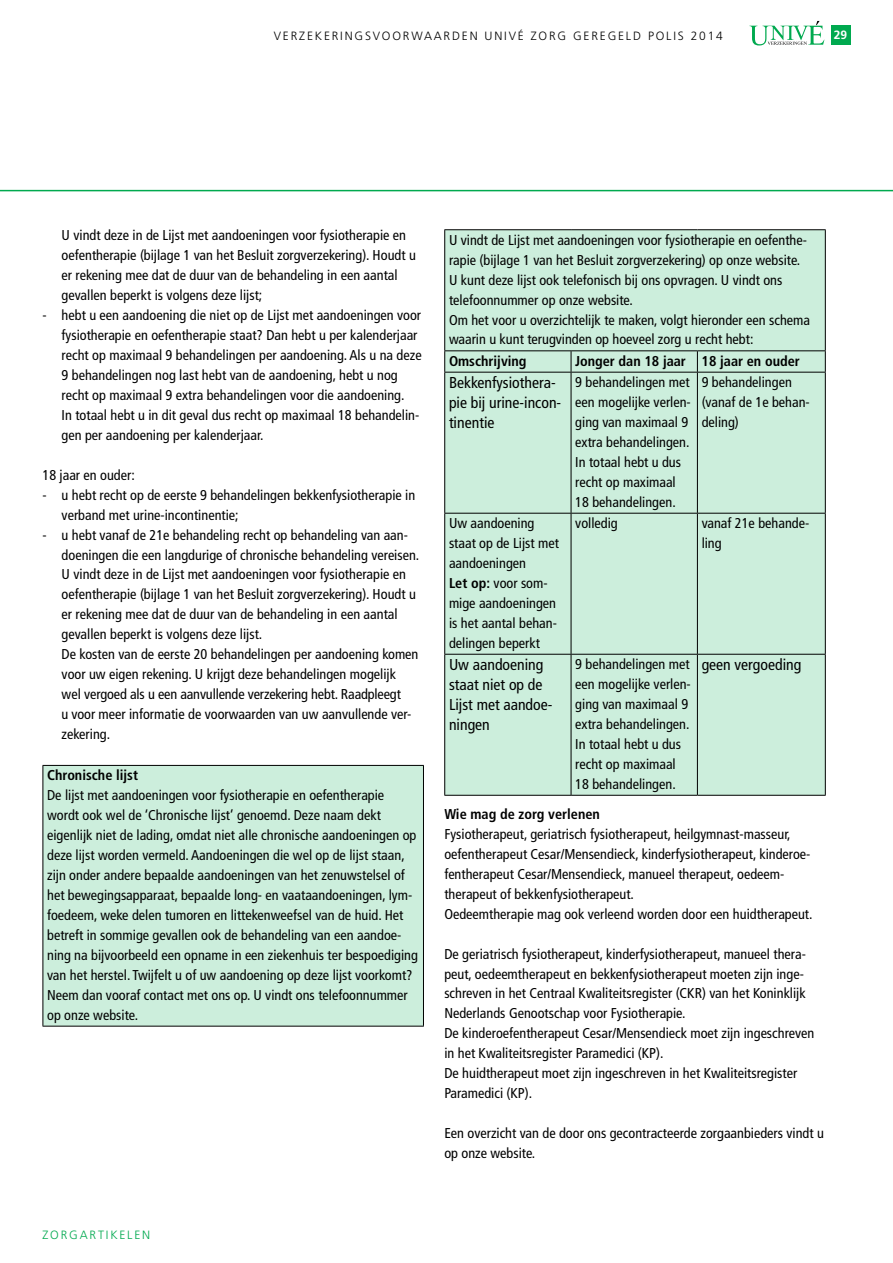
<style>
.page{position:relative;width:893px;height:1263px;background:#fff}
.page>*{position:absolute;margin:0;border:0;box-sizing:border-box;transform-origin:0 0}
.t1{font:condensed 15.75px/20px "Frutiger";color:#000}
.t2{font:condensed 14.25px/20px "Frutiger";color:#000}
.t3{font:700 condensed 14.25px "Frutiger";color:#000}
.t4{font:300 12px "Frutiger";letter-spacing:.15em;color:#000}
.t5{font:300 12px "Frutiger";color:#00a94f}
.t6{font:700 12px "Frutiger";color:#fff}
.s1{font-weight:700}
</style>
<div class="page">
<svg style="left:0;top:189px;width:893px;height:2px;background:#6ece9a"></svg>
<div style="left:831px;top:26px;width:19px;height:19px;background:#00a94f"></div>
<svg style="left:749px;top:21px;width:75px;height:25px"></svg>
<div style="left:43px;top:765px;width:380px;height:261px;background:#cceedc"></div>
<hr style="left:43px;top:765px;width:381px;height:1px;background:#000">
<hr style="left:43px;top:766px;width:1px;height:260px;background:#000">
<hr style="left:423px;top:766px;width:1px;height:260px;background:#000">
<hr style="left:43px;top:1026px;width:381px;height:1px;background:#000">
<div style="left:445px;top:230px;width:380px;height:565px;background:#cceedc"></div>
<hr style="left:444px;top:350px;width:127px;height:1px;background:#000">
<hr style="left:571px;top:350px;width:126px;height:1px;background:#000">
<svg style="left:571px;top:351px;width:1px;height:21px"></svg>
<hr style="left:697px;top:350px;width:129px;height:1px;background:#000">
<svg style="left:697px;top:351px;width:1px;height:21px"></svg>
<hr style="left:444px;top:372px;width:127px;height:1px;background:#000">
<hr style="left:571px;top:372px;width:126px;height:1px;background:#000">
<hr style="left:571px;top:372px;width:1px;height:141px;background:#000">
<hr style="left:697px;top:372px;width:129px;height:1px;background:#000">
<hr style="left:697px;top:372px;width:1px;height:141px;background:#000">
<hr style="left:444px;top:513px;width:127px;height:1px;background:#000">
<hr style="left:571px;top:513px;width:126px;height:1px;background:#000">
<hr style="left:571px;top:514px;width:1px;height:140px;background:#000">
<hr style="left:697px;top:513px;width:129px;height:1px;background:#000">
<hr style="left:697px;top:514px;width:1px;height:140px;background:#000">
<hr style="left:444px;top:654px;width:127px;height:1px;background:#000">
<hr style="left:571px;top:654px;width:126px;height:1px;background:#000">
<hr style="left:571px;top:655px;width:1px;height:140px;background:#000">
<hr style="left:697px;top:654px;width:129px;height:1px;background:#000">
<hr style="left:697px;top:655px;width:1px;height:140px;background:#000">
<hr style="left:444px;top:229px;width:127px;height:1px;background:#000">
<hr style="left:444px;top:230px;width:1px;height:120px;background:#000">
<hr style="left:571px;top:229px;width:126px;height:1px;background:#000">
<hr style="left:697px;top:229px;width:129px;height:1px;background:#000">
<hr style="left:825px;top:230px;width:1px;height:120px;background:#000">
<svg style="left:444px;top:351px;width:1px;height:21px"></svg>
<svg style="left:825px;top:351px;width:1px;height:21px"></svg>
<hr style="left:444px;top:372px;width:1px;height:141px;background:#000">
<hr style="left:825px;top:372px;width:1px;height:141px;background:#000">
<hr style="left:444px;top:514px;width:1px;height:140px;background:#000">
<hr style="left:825px;top:514px;width:1px;height:140px;background:#000">
<hr style="left:444px;top:655px;width:1px;height:140px;background:#000">
<hr style="left:825px;top:655px;width:1px;height:140px;background:#000">
<hr style="left:444px;top:795px;width:127px;height:1px;background:#000">
<hr style="left:571px;top:795px;width:126px;height:1px;background:#000">
<hr style="left:697px;top:795px;width:129px;height:1px;background:#000">
<p class="t4" style="left:274px;top:29px;width:451px">VERZEKERINGSVOORWAARDEN UNIVÉ ZORG GEREGELD POLIS 2014</p>
<p class="t6" style="left:834px;top:27px;width:15px">29</p>
<p class="t2" style="left:62px;top:225px;width:356px">U vindt deze in de Lijst met aandoeningen voor fysiotherapie en oefentherapie (bijlage 1 van het Besluit zorgverzekering). Houdt u er rekening mee dat de duur van de behandeling in een aantal gevallen beperkt is volgens deze lijst;</p>
<p class="t2" style="left:62px;top:305px;width:362px;text-indent:-19px">- hebt u een aandoening die niet op de Lijst met aandoeningen voor fysiotherapie en oefentherapie staat? Dan hebt u per kalenderjaar recht op maximaal 9 behandelingen per aandoening. Als u na deze 9 behandelingen nog last hebt van de aandoening, hebt u nog recht op maximaal 9 extra behandelingen voor die aandoening.<br>In totaal hebt u in dit geval dus recht op maximaal 18 behandelin&shy;gen per aandoening per kalenderjaar.</p>
<p class="t2" style="left:43px;top:465px;width:94px">18 jaar en ouder:</p>
<p class="t2" style="left:62px;top:485px;width:355px;text-indent:-19px">- u hebt recht op de eerste 9 behandelingen bekkenfysiotherapie in verband met urine-incontinentie;</p>
<p class="t2" style="left:62px;top:525px;width:359px;text-indent:-19px">- u hebt vanaf de 21e behandeling recht op behandeling van aan&shy;doeningen die een langdurige of chronische behandeling vereisen.<br>U vindt deze in de Lijst met aandoeningen voor fysiotherapie en oefentherapie (bijlage 1 van het Besluit zorgverzekering). Houdt u er rekening mee dat de duur van de behandeling in een aantal gevallen beperkt is volgens deze lijst.<br>De kosten van de eerste 20 behandelingen per aandoening komen voor uw eigen rekening. U krijgt deze behandelingen mogelijk<br>wel vergoed als u een aanvullende verzekering hebt. Raadpleegt<br>u voor meer informatie de voorwaarden van uw aanvullende ver&shy;zekering.</p>
<p class="t3" style="left:47px;top:767px;width:92px">Chronische lijst</p>
<p class="t2" style="left:47px;top:785px;width:372px">De lijst met aandoeningen voor fysiotherapie en oefentherapie wordt ook wel de ‘Chronische lijst’ genoemd. Deze naam dekt eigenlijk niet de lading, omdat niet alle chronische aandoeningen op deze lijst worden vermeld. Aandoeningen die wel op de lijst staan, zijn onder andere bepaalde aandoeningen van het zenuwstelsel of het bewegingsapparaat, bepaalde long- en vaataandoeningen, lym&shy;foedeem, weke delen tumoren en littekenweefsel van de huid. Het betreft in sommige gevallen ook de behandeling van een aandoe&shy;ning na bijvoorbeeld een opname in een ziekenhuis ter bespoediging van het herstel. Twijfelt u of uw aandoening op deze lijst voorkomt?<br>Neem dan vooraf contact met ons op. U vindt ons telefoonnummer op onze website.</p>
<p class="t2" style="left:449px;top:230px;width:363px">U vindt de Lijst met aandoeningen voor fysiotherapie en oefenthe&shy;rapie (bijlage 1 van het Besluit zorgverzekering) op onze website.<br>U kunt deze lijst ook telefonisch bij ons opvragen. U vindt ons telefoonnummer op onze website.<br>Om het voor u overzichtelijk te maken, volgt hieronder een schema waarin u kunt terugvinden op hoeveel zorg u recht hebt:</p>
<p class="t3" style="left:449px;top:352px;width:79px">Omschrijving</p>
<p class="t3" style="left:575px;top:352px;width:226px">Jonger dan 18 jaar 18 jaar en ouder</p>
<p class="t1" style="left:449px;top:373px;width:114px">Bekkenfysiothera&shy;pie bij urine-incon&shy;tinentie</p>
<p class="t2" style="left:575px;top:372px;width:117px">9 behandelingen met een mogelijke verlen&shy;ging van maximaal 9 extra behandelingen.<br>In totaal hebt u dus recht op maximaal<br>18 behandelingen.</p>
<p class="t2" style="left:702px;top:372px;width:110px">9 behandelingen (vanaf de 1e behan&shy;deling)</p>
<p class="t2" style="left:449px;top:513px;width:111px">Uw aandoening staat op de Lijst met aandoeningen<br><span class="s1">Let op:</span> voor som&shy;mige aandoeningen is het aantal behan&shy;delingen beperkt</p>
<p class="t2" style="left:575px;top:513px;width:44px">volledig</p>
<p class="t2" style="left:702px;top:513px;width:109px">vanaf 21e behande&shy;ling</p>
<p class="t1" style="left:449px;top:655px;width:105px">Uw aandoening staat niet op de<br>Lijst met aandoe&shy;ningen</p>
<p class="t2" style="left:575px;top:654px;width:117px">9 behandelingen met een mogelijke verlen&shy;ging van maximaal 9 extra behandelingen.<br>In totaal hebt u dus recht op maximaal<br>18 behandelingen.</p>
<p class="t1" style="left:702px;top:655px;width:101px">geen vergoeding</p>
<p class="t3" style="left:444px;top:805px;width:157px">Wie mag de zorg verlenen</p>
<p class="t2" style="left:444px;top:824px;width:370px">Fysiotherapeut, geriatrisch fysiotherapeut, heilgymnast-masseur, oefentherapeut Cesar/Mensendieck, kinderfysiotherapeut, kinderoe&shy;fentherapeut Cesar/Mensendieck, manueel therapeut, oedeem&shy;therapeut of bekkenfysiotherapeut.<br>Oedeemtherapie mag ook verleend worden door een huidtherapeut.</p>
<p class="t2" style="left:444px;top:944px;width:372px">De geriatrisch fysiotherapeut, kinderfysiotherapeut, manueel thera&shy;peut, oedeemtherapeut en bekkenfysiotherapeut moeten zijn inge&shy;schreven in het Centraal Kwaliteitsregister (CKR) van het Koninklijk Nederlands Genootschap voor Fysiotherapie.<br>De kinderoefentherapeut Cesar/Mensendieck moet zijn ingeschreven in het Kwaliteitsregister Paramedici (KP).<br>De huidtherapeut moet zijn ingeschreven in het Kwaliteitsregister Paramedici (KP).</p>
<p class="t2" style="left:444px;top:1123px;width:381px">Een overzicht van de door ons gecontracteerde zorgaanbieders vindt u op onze website.</p>
<p class="t5" style="left:43px;top:1228px;width:18px">ZORG</p>
<p class="t5" style="left:80px;top:1228px;width:40px">ART IKELEN</p>
</div>
